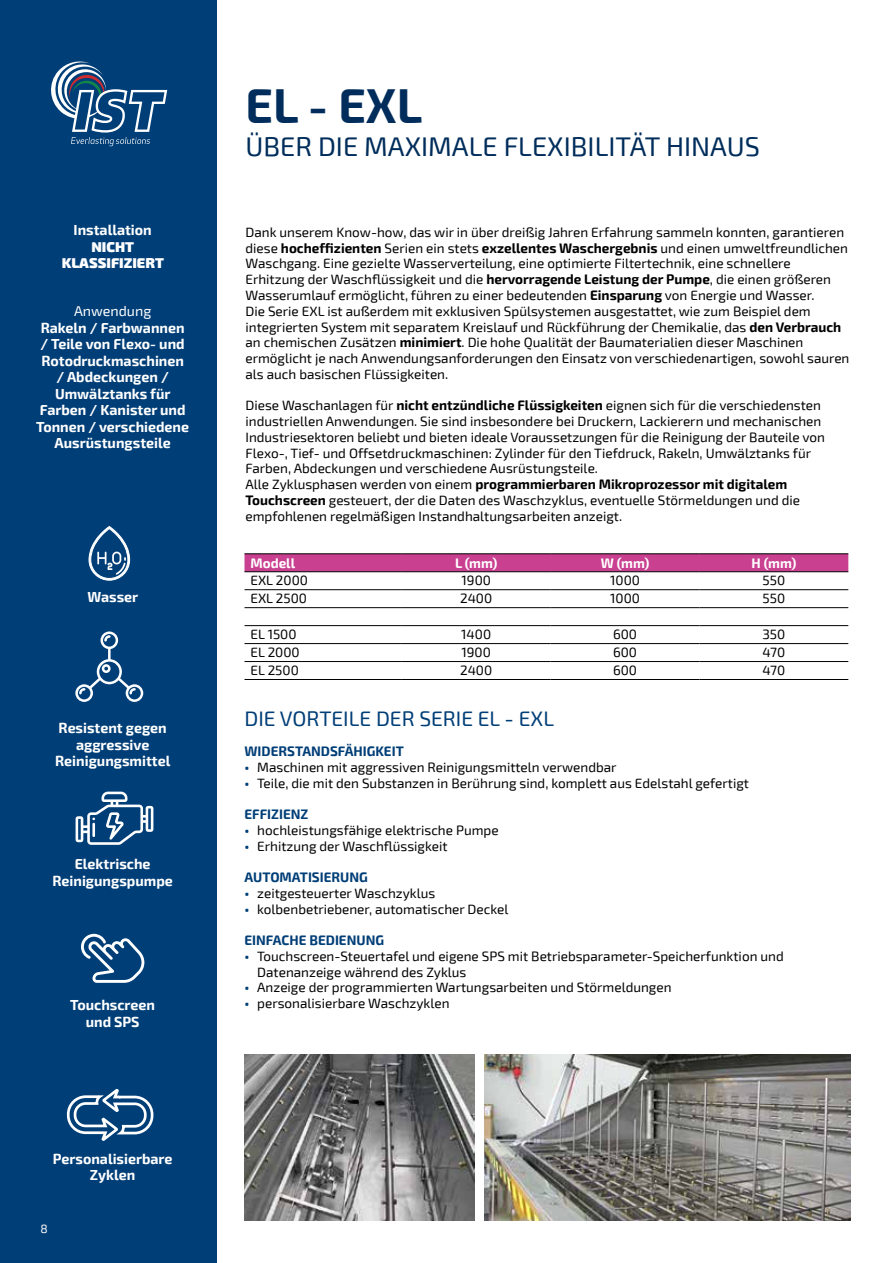
<style>
.page{position:relative;width:893px;height:1263px;background:#fff}
.page>*{position:absolute;margin:0;border:0;box-sizing:border-box;transform-origin:0 0}
.t1{font:700 48px "Exo 2";color:#002d5b}
.t2{font:27px "Exo 2";color:#002d5b}
.t3{font:21px "Exo 2";color:#003e77}
.t4{font:700 14.25px/16.5px "Exo 2";color:#fff;text-align:center}
.t5{font:900 14.25px/16.5px "Exo 2";color:#fff;text-align:center}
.t6{font:14.25px "Exo 2";color:#fff}
.t7{font:13.5px/15.8px "Exo 2";color:#000}
.t8{font:700 13.5px "Exo 2";color:#003e77}
.t9{font:700 13.5px "Exo 2";color:#fff}
.t10{font:12px "Exo 2";color:#fff}
.s1{font-weight:700}
.s2{font-weight:700;color:#003e77}
</style>
<div class="page">
<div style="left:0;top:0;width:217px;height:1263px;background:#003e77"></div>
<svg style="left:51px;top:61px;width:116px;height:85px"></svg>
<svg style="left:81px;top:934px;width:63px;height:49px"></svg>
<svg style="left:75px;top:631px;width:68px;height:71px"></svg>
<img style="left:244px;top:1054px;width:230px;height:166px">
<img style="left:485px;top:1054px;width:365px;height:166px">
<svg style="left:66px;top:1088px;width:88px;height:53px"></svg>
<svg style="left:76px;top:792px;width:77px;height:53px"></svg>
<hr style="left:92px;top:823px;width:3px;height:14px;background:#fff">
<svg style="left:88px;top:526px;width:42px;height:55px"></svg>
<div style="left:244px;top:554px;width:604px;height:17px;background:#c94091"></div>
<hr style="left:244px;top:553px;width:158px;height:1px;background:#000">
<hr style="left:402px;top:553px;width:149px;height:1px;background:#000">
<hr style="left:551px;top:553px;width:148px;height:1px;background:#000">
<hr style="left:699px;top:553px;width:149px;height:1px;background:#000">
<hr style="left:244px;top:571px;width:158px;height:1px;background:#000">
<hr style="left:402px;top:571px;width:149px;height:1px;background:#000">
<hr style="left:551px;top:571px;width:148px;height:1px;background:#000">
<hr style="left:699px;top:571px;width:149px;height:1px;background:#000">
<hr style="left:244px;top:589px;width:158px;height:1px;background:#000">
<hr style="left:402px;top:589px;width:149px;height:1px;background:#000">
<hr style="left:551px;top:589px;width:148px;height:1px;background:#000">
<hr style="left:699px;top:589px;width:149px;height:1px;background:#000">
<hr style="left:244px;top:607px;width:158px;height:1px;background:#000">
<hr style="left:402px;top:607px;width:149px;height:1px;background:#000">
<hr style="left:551px;top:607px;width:148px;height:1px;background:#000">
<hr style="left:699px;top:607px;width:149px;height:1px;background:#000">
<hr style="left:244px;top:625px;width:158px;height:1px;background:#000">
<hr style="left:402px;top:625px;width:149px;height:1px;background:#000">
<hr style="left:551px;top:625px;width:148px;height:1px;background:#000">
<hr style="left:699px;top:625px;width:149px;height:1px;background:#000">
<hr style="left:244px;top:643px;width:158px;height:1px;background:#000">
<hr style="left:402px;top:643px;width:149px;height:1px;background:#000">
<hr style="left:551px;top:643px;width:148px;height:1px;background:#000">
<hr style="left:699px;top:643px;width:149px;height:1px;background:#000">
<hr style="left:244px;top:661px;width:158px;height:1px;background:#000">
<hr style="left:402px;top:661px;width:149px;height:1px;background:#000">
<hr style="left:551px;top:661px;width:148px;height:1px;background:#000">
<hr style="left:699px;top:661px;width:149px;height:1px;background:#000">
<hr style="left:244px;top:679px;width:158px;height:1px;background:#000">
<hr style="left:402px;top:679px;width:149px;height:1px;background:#000">
<hr style="left:551px;top:679px;width:148px;height:1px;background:#000">
<hr style="left:699px;top:679px;width:149px;height:1px;background:#000">
<p class="t4" style="left:74px;top:222px;width:80px">Installation</p>
<p class="t5" style="left:62px;top:239px;width:104px">NICHT<br>KLASSIFIZIERT</p>
<p class="t6" style="left:74px;top:303px;width:79px">Anwendung</p>
<p class="t4" style="left:36px;top:320px;width:154px">Rakeln / Farbwannen / Teile von Flexo- und<br>Rotodruckmaschinen / Abdeckungen /<br>Umwälztanks für<br>Farben / Kanister und<br>Tonnen / verschiedene<br>Ausrüstungsteile</p>
<p class="t4" style="left:87px;top:589px;width:52px">Wasser</p>
<p class="t4" style="left:55px;top:720px;width:117px">Resistent gegen aggressive<br>Reinigungsmittel</p>
<p class="t4" style="left:52px;top:856px;width:122px">Elektrische<br>Reinigungspumpe</p>
<p class="t4" style="left:70px;top:997px;width:86px">Touchscreen und SPS</p>
<p class="t4" style="left:53px;top:1150px;width:121px">Personalisierbare<br>Zyklen</p>
<p class="t10" style="left:40px;top:1222px;width:9px">8</p>
<h1 class="t1" style="left:245px;top:77px;width:178px">EL - EXL</h1>
<h2 class="t2" style="left:245px;top:131px;width:516px">ÜBER DIE MAXIMALE FLEXIBILITÄT HINAUS</h2>
<p class="t7" style="left:245px;top:225px;width:605px">Dank unserem Know-how, das wir in über dreißig Jahren Erfahrung sammeln konnten, garantieren diese <span class="s1">hocheffizienten</span> Serien ein stets <span class="s1">exzellentes Waschergebnis</span> und einen umweltfreundlichen Waschgang. Eine gezielte Wasserverteilung, eine optimierte Filtertechnik, eine schnellere Erhitzung der Waschflüssigkeit und die <span class="s1">hervorragende Leistung der Pumpe</span>, die einen größeren Wasserumlauf ermöglicht, führen zu einer bedeutenden <span class="s1">Einsparung</span> von Energie und Wasser.<br>Die Serie EXL ist außerdem mit exklusiven Spülsystemen ausgestattet, wie zum Beispiel dem integrierten System mit separatem Kreislauf und Rückführung der Chemikalie, das <span class="s1">den Verbrauch </span>an chemischen Zusätzen <span class="s1">minimiert</span>. Die hohe Qualität der Baumaterialien dieser Maschinen ermöglicht je nach Anwendungsanforderungen den Einsatz von verschiedenartigen, sowohl sauren als auch basischen Flüssigkeiten.</p>
<p class="t7" style="left:245px;top:398px;width:581px">Diese Waschanlagen für <span class="s1">nicht entzündliche Flüssigkeiten</span> eignen sich für die verschiedensten industriellen Anwendungen. Sie sind insbesondere bei Druckern, Lackierern und mechanischen Industriesektoren beliebt und bieten ideale Voraussetzungen für die Reinigung der Bauteile von Flexo-, Tief- und Offsetdruckmaschinen: Zylinder für den Tiefdruck, Rakeln, Umwälztanks für Farben, Abdeckungen und verschiedene Ausrüstungsteile.<br>Alle Zyklusphasen werden von einem <span class="s1">programmierbaren Mikroprozessor mit digitalem Touchscreen</span> gesteuert, der die Daten des Waschzyklus, eventuelle Störmeldungen und die empfohlenen regelmäßigen Instandhaltungsarbeiten anzeigt.</p>
<p class="t9" style="left:250px;top:555px;width:46px">Modell</p>
<p class="t9" style="left:455px;top:555px;width:44px">L (mm)</p>
<p class="t9" style="left:601px;top:555px;width:50px">W (mm)</p>
<p class="t9" style="left:752px;top:555px;width:46px">H (mm)</p>
<p class="t7" style="left:250px;top:573px;width:59px">EXL 2000</p>
<p class="t7" style="left:462px;top:573px;width:31px">1900</p>
<p class="t7" style="left:610px;top:573px;width:31px">1000</p>
<p class="t7" style="left:763px;top:573px;width:24px">550</p>
<p class="t7" style="left:250px;top:591px;width:58px">EXL 2500</p>
<p class="t7" style="left:460px;top:591px;width:33px">2400</p>
<p class="t7" style="left:610px;top:591px;width:31px">1000</p>
<p class="t7" style="left:763px;top:591px;width:24px">550</p>
<p class="t7" style="left:250px;top:627px;width:48px">EL 1500</p>
<p class="t7" style="left:461px;top:627px;width:31px">1400</p>
<p class="t7" style="left:613px;top:627px;width:26px">600</p>
<p class="t7" style="left:762px;top:627px;width:24px">350</p>
<p class="t7" style="left:250px;top:645px;width:51px">EL 2000</p>
<p class="t7" style="left:462px;top:645px;width:31px">1900</p>
<p class="t7" style="left:613px;top:645px;width:26px">600</p>
<p class="t7" style="left:762px;top:645px;width:24px">470</p>
<p class="t7" style="left:250px;top:663px;width:50px">EL 2500</p>
<p class="t7" style="left:460px;top:663px;width:33px">2400</p>
<p class="t7" style="left:613px;top:663px;width:26px">600</p>
<p class="t7" style="left:762px;top:663px;width:24px">470</p>
<h3 class="t3" style="left:244px;top:706px;width:311px">DIE VORTEILE DER SERIE EL - EXL</h3>
<p class="t8" style="left:244px;top:743px;width:161px">WIDERSTANDSFÄHIGKEIT</p>
<p class="t7" style="left:244px;top:759px;width:374px"><span class="s2">•</span> Maschinen mit aggressiven Reinigungsmitteln verwendbar</p>
<p class="t7" style="left:244px;top:775px;width:506px"><span class="s2">•</span> Teile, die mit den Substanzen in Berührung sind, komplett aus Edelstahl gefertigt</p>
<p class="t8" style="left:244px;top:806px;width:65px">EFFIZIENZ</p>
<p class="t7" style="left:244px;top:822px;width:256px"><span class="s2">•</span> hochleistungsfähige elektrische Pumpe</p>
<p class="t7" style="left:244px;top:838px;width:205px"><span class="s2">•</span> Erhitzung der Waschflüssigkeit</p>
<p class="t8" style="left:244px;top:869px;width:125px">AUTOMATISIERUNG</p>
<p class="t7" style="left:244px;top:885px;width:192px"><span class="s2">•</span> zeitgesteuerter Waschzyklus</p>
<p class="t7" style="left:244px;top:901px;width:265px"><span class="s2">•</span> kolbenbetriebener, automatischer Deckel</p>
<p class="t8" style="left:244px;top:932px;width:141px">EINFACHE BEDIENUNG</p>
<p class="t7" style="left:257px;top:948px;width:528px;text-indent:-13px"><span class="s2">•</span> Touchscreen-Steuertafel und eigene SPS mit Betriebsparameter-Speicherfunktion und<br>Datenanzeige während des Zyklus</p>
<p class="t7" style="left:244px;top:980px;width:428px"><span class="s2">•</span> Anzeige der programmierten Wartungsarbeiten und Störmeldungen</p>
<p class="t7" style="left:244px;top:996px;width:207px"><span class="s2">•</span> personalisierbare Waschzyklen</p>
</div>
